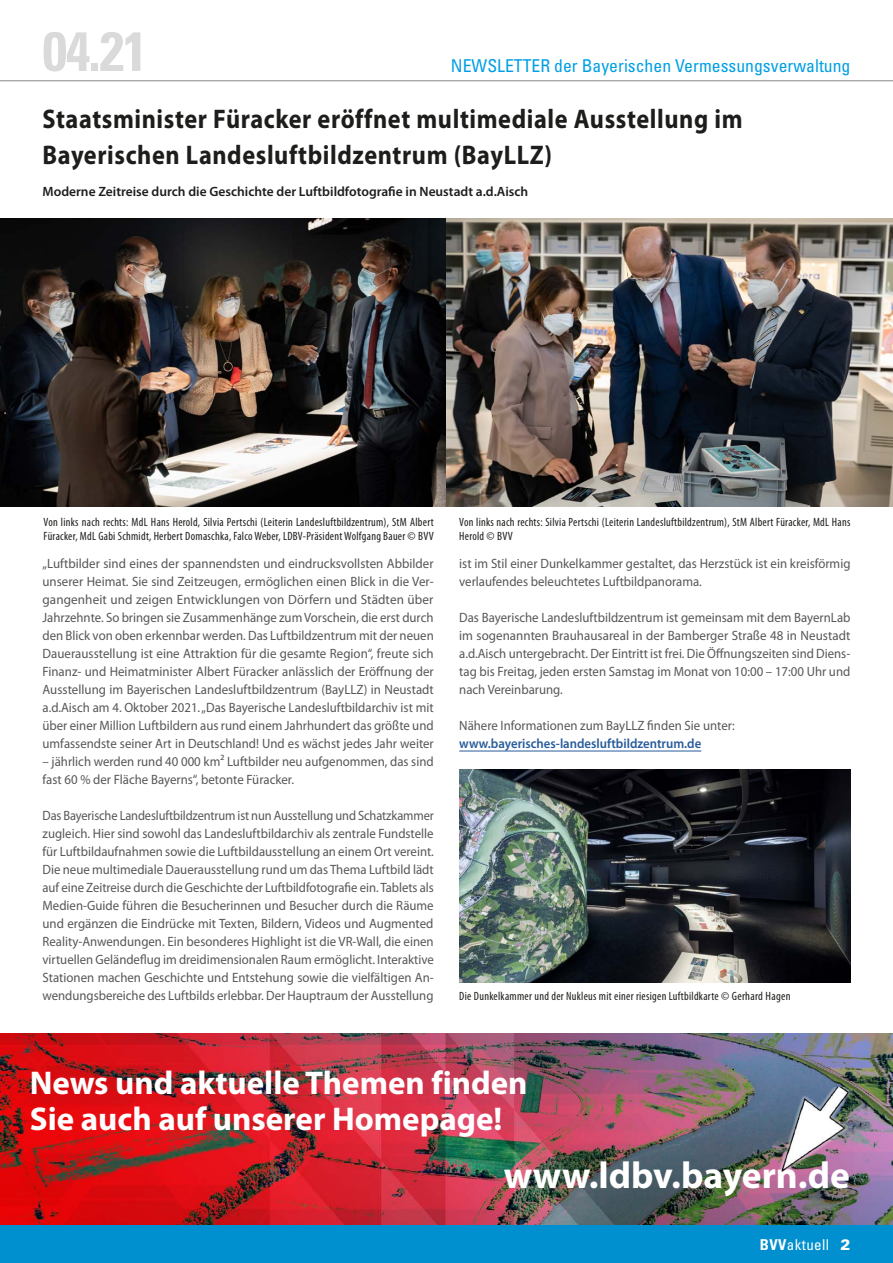
<style>
.page{position:relative;width:893px;height:1263px;background:#fff}
.page>*{position:absolute;margin:0;border:0;box-sizing:border-box;transform-origin:0 0}
.Header_Ausgabe{font:700 condensed 55.2px "Univers";color:#dadada}
.Fußnote{font:700 37.5px "Myriad Pro";color:#fff}
.Fußnote-2{font:700 33px "Myriad Pro";color:#fff}
.Überschrift{font:700 27px "Myriad Pro";letter-spacing:.025em;color:#1d1d1b;scale:.9 1}
.t1{font:condensed 17.7px "Univers";color:#009fe3}
.t2{font:condensed 15px "Univers";letter-spacing:.025em;color:#fff}
.Fließtext{font:13.5px/18px "Myriad Pro";color:#575756;text-align:justify;scale:.92 1}
.Fließtext-2{font:13.5px/18px "Myriad Pro";color:#575756;text-align:justify;scale:.96 1}
.Fließtext-3{font:13.5px/18px "Myriad Pro";color:#575756;scale:.95 1}
.Unterüberschrift{font:600 13.5px "Myriad Pro";color:#1d1d1b}
.Fließtext-4{font:600 13.5px "Myriad Pro";color:#275b9b;scale:.95 1}
.Bildunterschrift{font:condensed 12px/14.4px "Myriad Pro";letter-spacing:.025em;color:#1d1d1b}
.s1{font-weight:700}
.s2{font-family:"Univers CE";font-weight:900;font-stretch:normal}
</style>
<div class="page">
<div style="left:0;top:1225px;width:893px;height:38px;background:#008fcf"></div>
<hr style="left:0;top:80px;width:893px;height:1px;background:#878787">
<hr style="left:459px;top:751px;width:242px;height:1px;background:#275b9b">
<img style="left:459px;top:769px;width:391px;height:213px">
<img style="left:0;top:1033px;width:893px;height:192px">
<img style="left:778px;top:1087px;width:74px;height:88px">
<img style="left:0;top:218px;width:893px;height:288px">
<p class="Header_Ausgabe" style="left:43px;top:17px;width:106px">04.21</p>
<h3 class="t1" style="left:451px;top:55px;width:401px">NEWSLETTER der Bayerischen Vermessungsverwaltung</h3>
<p class="Überschrift" style="left:43px;top:101px;width:779px">Staatsminister Füracker eröffnet multimediale Ausstellung im</p>
<p class="Überschrift" style="left:43px;top:137px;width:568px">Bayerischen Landesluftbildzentrum (BayLLZ)</p>
<p class="Unterüberschrift" style="left:43px;top:182px;width:487px">Moderne Zeitreise durch die Geschichte der Luftbildfotografie in Neustadt a.d.Aisch</p>
<p class="Bildunterschrift" style="left:44px;top:514px;width:392px">Von links nach rechts: MdL Hans Herold, Silvia Pertschi (Leiterin Landesluftbildzentrum), StM Albert<br>Füracker, MdL Gabi Schmidt, Herbert Domaschka, Falco Weber, LDBV-Präsident Wolfgang Bauer © BVV</p>
<p class="Bildunterschrift" style="left:459px;top:514px;width:393px">Von links nach rechts: Silvia Pertschi (Leiterin Landesluftbildzentrum), StM Albert Füracker, MdL Hans<br>Herold © BVV</p>
<p class="Fließtext-2" style="left:43px;top:554px;width:409px">„Luftbilder sind eines der spannendsten und eindrucksvollsten Abbilder unserer Heimat. Sie sind Zeitzeugen, ermöglichen einen Blick in die Ver&shy;gangenheit und zeigen Entwicklungen von Dörfern und Städten über Jahrzehnte. So bringen sie Zusammenhänge zum Vorschein, die erst durch den Blick von oben erkennbar werden. Das Luftbildzentrum mit der neuen Dauerausstellung ist eine Attraktion für die gesamte Region“, freute sich Finanz- und Heimatminister Albert Füracker anlässlich der Eröffnung der Ausstellung im Bayerischen Landesluftbildzentrum (BayLLZ) in Neustadt a.d.Aisch am 4. Oktober 2021. „Das Bayerische Landesluftbildarchiv ist mit über einer Million Luftbildern aus rund einem Jahrhundert das größte und umfassendste seiner Art in Deutschland! Und es wächst jedes Jahr weiter</p>
<p class="Fließtext-3" style="left:43px;top:752px;width:413px">– jährlich werden rund 40 000 km² Luftbilder neu aufgenommen, das sind fast 60 % der Fläche Bayerns“, betonte Füracker.</p>
<p class="Fließtext" style="left:43px;top:806px;width:427px">Das Bayerische Landesluftbildzentrum ist nun Ausstellung und Schatzkammer zugleich. Hier sind sowohl das Landesluftbildarchiv als zentrale Fundstelle für Luftbildaufnahmen sowie die Luftbildausstellung an einem Ort vereint.<br>Die neue multimediale Dauerausstellung rund um das Thema Luftbild lädt auf eine Zeitreise durch die Geschichte der Luftbildfotografie ein. Tablets als Medien-Guide führen die Besucherinnen und Besucher durch die Räume und ergänzen die Eindrücke mit Texten, Bildern, Videos und Augmented Reality-Anwendungen. Ein besonderes Highlight ist die VR-Wall, die einen virtuellen Geländeflug im dreidimensionalen Raum ermöglicht. Interaktive Stationen machen Geschichte und Entstehung sowie die vielfältigen An&shy;wendungsbereiche des Luftbilds erlebbar. Der Hauptraum der Ausstellung</p>
<p class="Fließtext-3" style="left:459px;top:554px;width:413px">ist im Stil einer Dunkelkammer gestaltet, das Herzstück ist ein kreisförmig verlaufendes beleuchtetes Luftbildpanorama.</p>
<p class="Fließtext-3" style="left:459px;top:608px;width:413px;text-align:justify">Das Bayerische Landesluftbildzentrum ist gemeinsam mit dem BayernLab im sogenannten Brauhausareal in der Bamberger Straße 48 in Neustadt a.d.Aisch untergebracht. Der Eintritt ist frei. Die Öffnungszeiten sind Diens&shy;tag bis Freitag, jeden ersten Samstag im Monat von 10:00 – 17:00 Uhr und nach Vereinbarung.</p>
<p class="Fließtext-3" style="left:459px;top:716px;width:291px">Nähere Informationen zum BayLLZ finden Sie unter:</p>
<p class="Fließtext-4" style="left:459px;top:735px;width:256px">www.bayerisches-landesluftbildzentrum.de</p>
<p class="Bildunterschrift" style="left:459px;top:989px;width:333px">Die Dunkelkammer und der Nukleus mit einer riesigen Luftbildkarte © Gerhard Hagen</p>
<p class="Fußnote-2" style="left:30px;top:1061px;width:499px">News und aktuelle Themen finden</p>
<p class="Fußnote-2" style="left:30px;top:1097px;width:474px">Sie auch auf unserer Homepage!</p>
<p class="Fußnote" style="left:504px;top:1151px;width:348px">www.ldbv.bayern.de</p>
<p class="t2" style="left:760px;top:1235px;width:92px"><span class="s1">BVV</span>aktuell <span class="s2">2</span></p>
</div>
